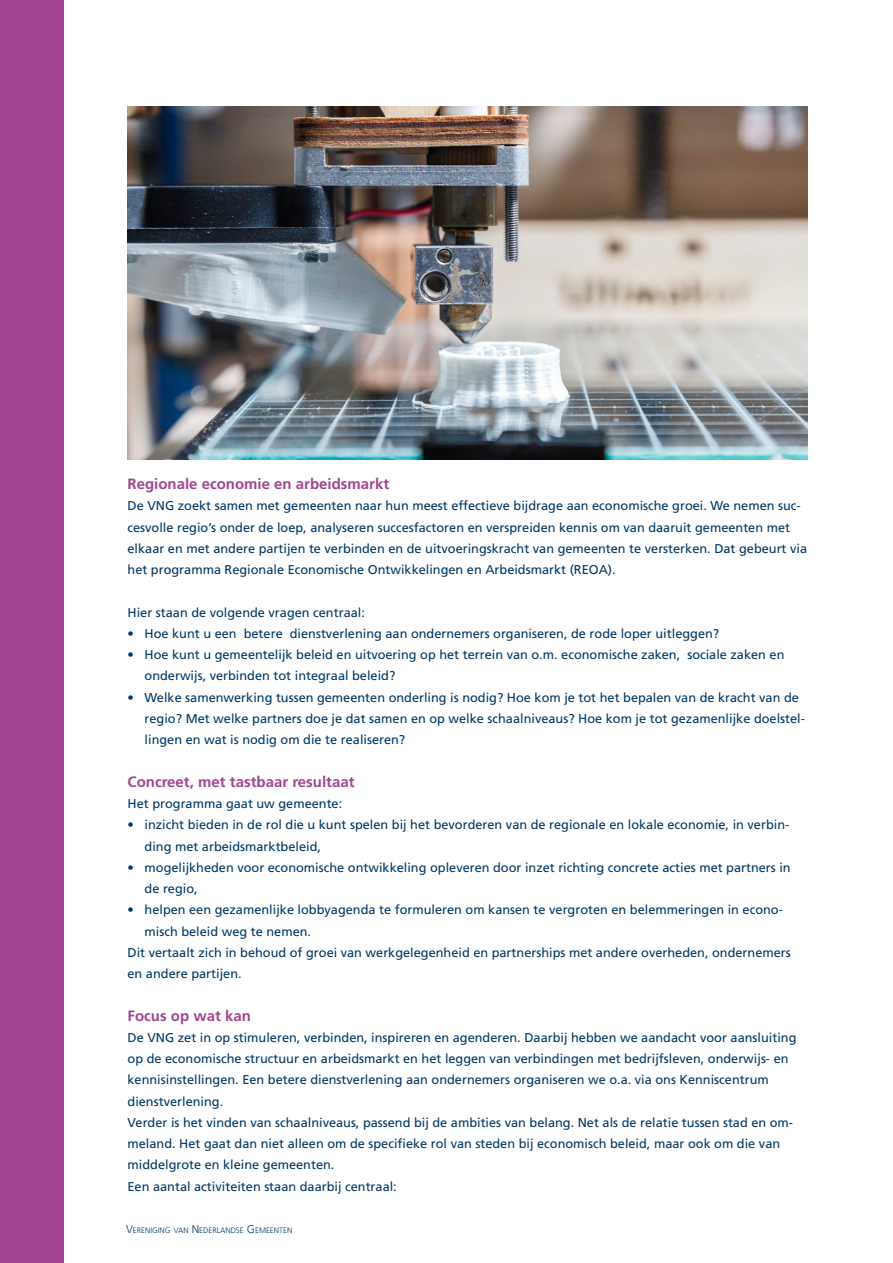
<style>
.page{position:relative;width:893px;height:1263px;background:#fff}
.page>*{position:absolute;margin:0;border:0;box-sizing:border-box;transform-origin:0 0}
._003_Tussenkop_1___1{font:700 15px "Frutiger LT Std";color:#a14593}
._004_Broodtekst___8{font:12.75px/21.3px "Frutiger LT Std";color:#003865}
.t1{font:300 7.8px "Frutiger LT Std";color:#003865}
.s1{font-size:11.25px}
</style>
<div class="page">
<div style="left:0;top:0;width:64px;height:1263px;background:#a14593"></div>
<img style="left:128px;top:106px;width:680px;height:353px">
<p class="_003_Tussenkop_1___1" style="left:128px;top:475px;width:263px">Regionale economie en arbeidsmarkt</p>
<p class="_004_Broodtekst___8" style="left:128px;top:495px;width:681px">De VNG zoekt samen met gemeenten naar hun meest effectieve bijdrage aan economische groei. We nemen suc&shy;cesvolle regio’s onder de loep, analyseren succesfactoren en verspreiden kennis om van daaruit gemeenten met elkaar en met andere partijen te verbinden en de uitvoeringskracht van gemeenten te versterken. Dat gebeurt via het programma Regionale Economische Ontwikkelingen en Arbeidsmarkt (REOA).</p>
<p class="_004_Broodtekst___8" style="left:128px;top:602px;width:239px">Hier staan de volgende vragen centraal:</p>
<p class="_004_Broodtekst___8" style="left:128px;top:623px;width:593px">• Hoe kunt u een betere dienstverlening aan ondernemers organiseren, de rode loper uitleggen?</p>
<p class="_004_Broodtekst___8" style="left:145px;top:644px;width:641px;text-indent:-17px">• Hoe kunt u gemeentelijk beleid en uitvoering op het terrein van o.m. economische zaken, sociale zaken en onderwijs, verbinden tot integraal beleid?</p>
<p class="_004_Broodtekst___8" style="left:145px;top:687px;width:662px;text-indent:-17px">• Welke samenwerking tussen gemeenten onderling is nodig? Hoe kom je tot het bepalen van de kracht van de regio? Met welke partners doe je dat samen en op welke schaalniveaus? Hoe kom je tot gezamenlijke doelstel&shy;lingen en wat is nodig om die te realiseren?</p>
<p class="_003_Tussenkop_1___1" style="left:128px;top:773px;width:229px">Concreet, met tastbaar resultaat</p>
<p class="_004_Broodtekst___8" style="left:128px;top:793px;width:216px">Het programma gaat uw gemeente:</p>
<p class="_004_Broodtekst___8" style="left:145px;top:814px;width:646px;text-indent:-17px">• inzicht bieden in de rol die u kunt spelen bij het bevorderen van de regionale en lokale economie, in verbin&shy;ding met arbeidsmarktbeleid,</p>
<p class="_004_Broodtekst___8" style="left:145px;top:857px;width:648px;text-indent:-17px">• mogelijkheden voor economische ontwikkeling opleveren door inzet richting concrete acties met partners in de regio,</p>
<p class="_004_Broodtekst___8" style="left:145px;top:899px;width:640px;text-indent:-17px">• helpen een gezamenlijke lobbyagenda te formuleren om kansen te vergroten en belemmeringen in econo&shy;misch beleid weg te nemen.</p>
<p class="_004_Broodtekst___8" style="left:128px;top:942px;width:665px">Dit vertaalt zich in behoud of groei van werkgelegenheid en partnerships met andere overheden, ondernemers en andere partijen.</p>
<p class="_003_Tussenkop_1___1" style="left:128px;top:1006px;width:125px">Focus op wat kan</p>
<p class="_004_Broodtekst___8" style="left:128px;top:1027px;width:670px">De VNG zet in op stimuleren, verbinden, inspireren en agenderen. Daarbij hebben we aandacht voor aansluiting op de economische structuur en arbeidsmarkt en het leggen van verbindingen met bedrijfsleven, onderwijs- en kennisinstellingen. Een betere dienstverlening aan ondernemers organiseren we o.a. via ons Kenniscentrum dienstverlening.</p>
<p class="_004_Broodtekst___8" style="left:128px;top:1112px;width:667px">Verder is het vinden van schaalniveaus, passend bij de ambities van belang. Net als de relatie tussen stad en om&shy;meland. Het gaat dan niet alleen om de specifieke rol van steden bij economisch beleid, maar ook om die van middelgrote en kleine gemeenten.</p>
<p class="_004_Broodtekst___8" style="left:128px;top:1176px;width:271px">Een aantal activiteiten staan daarbij centraal:</p>
<p class="t1" style="left:126px;top:1226px;width:168px"><span class="s1">V</span>ERENIGING VAN <span class="s1">N</span> EDERLANDSE <span class="s1">G</span> EMEENTEN</p>
</div>
